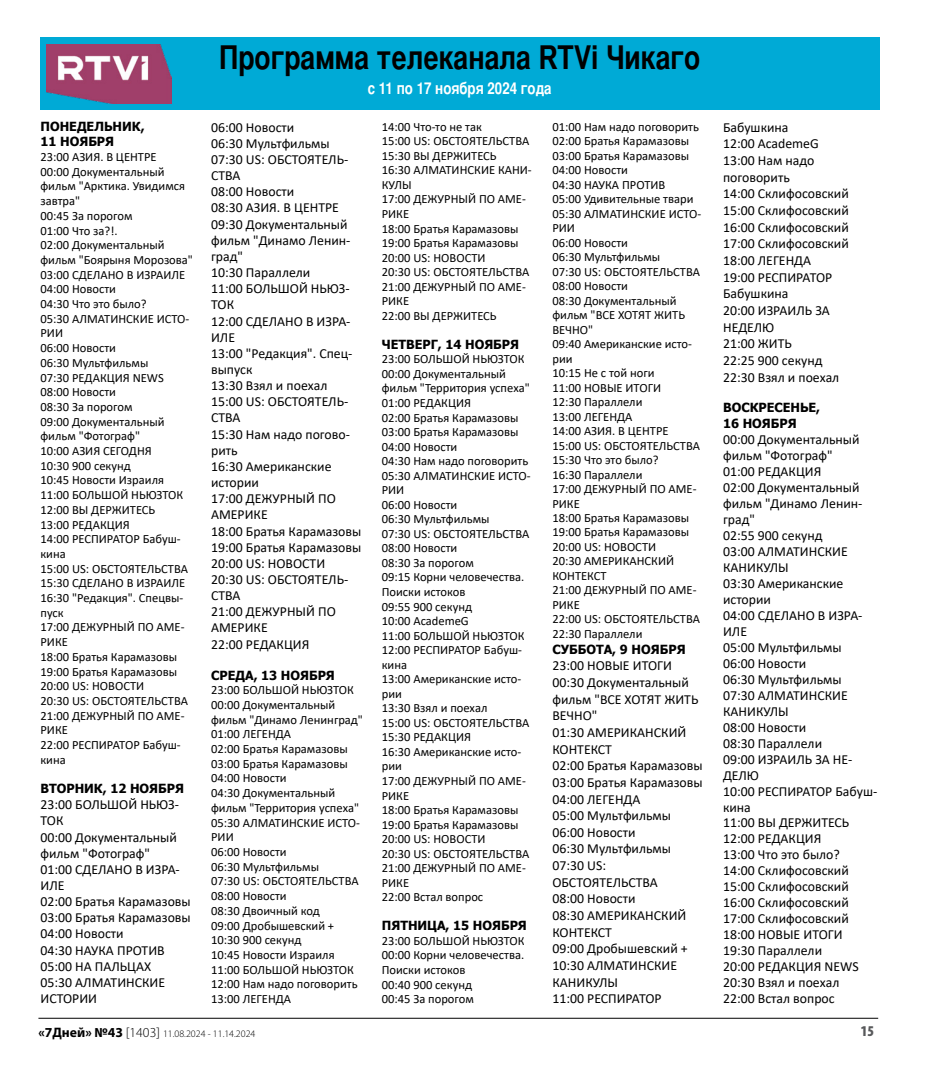
<style>
.page{position:relative;width:945px;height:1080px;background:#fff}
.page>*{position:absolute;margin:0;border:0;box-sizing:border-box;transform-origin:0 0}
.t1{font:700 32.5px "Bastion C";color:#000}
.t2{font:700 16.25px "Bastion C";color:#fff}
.t3{font:900 condensed 15px "Myriad Pro";color:#58595b}
.t4{font:13.88px/16.1px "Calibri";color:#000}
.t5{font:12.62px/14.5px "Calibri";color:#000}
.t6{font:700 12.62px/15.4px "Tahoma";color:#000}
.t7{font:300 10px "Myriad Pro";color:#000}
.s1{font-weight:700;font-size:13.75px}
.s2{font-size:13.75px}
</style>
<div class="page">
<hr style="left:38px;top:1018px;width:840px;height:1px;background:#000">
<div style="left:40px;top:38px;width:839px;height:72px;background:#00aad6"></div>
<img style="left:47px;top:44px;width:124px;height:60px">
<p class="t6" style="left:40px;top:119px;width:106px">ПОНЕДЕЛЬНИК,<br>11 НОЯБРЯ</p>
<p class="t5" style="left:40px;top:149px;width:154px">23:00 АЗИЯ. В ЦЕНТРЕ<br>00:00 Документальный фильм "Арктика. Увидимся завтра"<br>00:45 За порогом<br>01:00 Что за?!.<br>02:00 Документальный фильм "Боярыня Морозова"<br>03:00 СДЕЛАНО В ИЗРАИЛЕ<br>04:00 Новости<br>04:30 Что это было?<br>05:30 АЛМАТИНСКИЕ ИСТО-<br>РИИ<br>06:00 Новости<br>06:30 Мультфильмы<br>07:30 РЕДАКЦИЯ NEWS<br>08:00 Новости<br>08:30 За порогом<br>09:00 Документальный фильм "Фотограф"<br>10:00 АЗИЯ СЕГОДНЯ<br>10:30 900 секунд<br>10:45 Новости Израиля<br>11:00 БОЛЬШОЙ НЬЮЗТОК<br>12:00 ВЫ ДЕРЖИТЕСЬ<br>13:00 РЕДАКЦИЯ<br>14:00 РЕСПИРАТОР Бабуш&shy;кина<br>15:00 US: ОБСТОЯТЕЛЬСТВА<br>15:30 СДЕЛАНО В ИЗРАИЛЕ<br>16:30 "Редакция". Спецвы&shy;пуск<br>17:00 ДЕЖУРНЫЙ ПО АМЕ-<br>РИКЕ<br>18:00 Братья Карамазовы<br>19:00 Братья Карамазовы<br>20:00 US: НОВОСТИ<br>20:30 US: ОБСТОЯТЕЛЬСТВА<br>21:00 ДЕЖУРНЫЙ ПО АМЕ-<br>РИКЕ<br>22:00 РЕСПИРАТОР Бабуш&shy;кина</p>
<p class="t6" style="left:40px;top:781px;width:145px">ВТОРНИК, 12 НОЯБРЯ</p>
<p class="t4" style="left:40px;top:796px;width:152px">23:00 БОЛЬШОЙ НЬЮЗ-<br>ТОК<br>00:00 Документальный фильм "Фотограф"<br>01:00 СДЕЛАНО В ИЗРА-<br>ИЛЕ<br>02:00 Братья Карамазовы<br>03:00 Братья Карамазовы<br>04:00 Новости<br>04:30 НАУКА ПРОТИВ<br>05:00 НА ПАЛЬЦАХ<br>05:30 АЛМАТИНСКИЕ<br>ИСТОРИИ</p>
<h1 class="t1" style="left:219px;top:38px;width:483px">Программа телеканала RTVi Чикаго</h1>
<p class="t2" style="left:368px;top:78px;width:185px">с 11 по 17 ноября 2024 года</p>
<p class="t4" style="left:211px;top:119px;width:152px">06:00 Новости<br>06:30 Мультфильмы<br>07:30 US: ОБСТОЯТЕЛЬ-<br>СТВА<br>08:00 Новости<br>08:30 АЗИЯ. В ЦЕНТРЕ<br>09:30 Документальный фильм "Динамо Ленин&shy;град"<br>10:30 Параллели<br>11:00 БОЛЬШОЙ НЬЮЗ-<br>ТОК<br>12:00 СДЕЛАНО В ИЗРА-<br>ИЛЕ<br>13:00 "Редакция". Спец&shy;выпуск<br>13:30 Взял и поехал<br>15:00 US: ОБСТОЯТЕЛЬ-<br>СТВА<br>15:30 Нам надо погово&shy;рить<br>16:30 Американские истории<br>17:00 ДЕЖУРНЫЙ ПО<br>АМЕРИКЕ<br>18:00 Братья Карамазовы<br>19:00 Братья Карамазовы<br>20:00 US: НОВОСТИ<br>20:30 US: ОБСТОЯТЕЛЬ-<br>СТВА<br>21:00 ДЕЖУРНЫЙ ПО<br>АМЕРИКЕ<br>22:00 РЕДАКЦИЯ</p>
<p class="t6" style="left:211px;top:668px;width:125px">СРЕДА, 13 НОЯБРЯ</p>
<p class="t5" style="left:211px;top:682px;width:153px">23:00 БОЛЬШОЙ НЬЮЗТОК<br>00:00 Документальный фильм "Динамо Ленинград"<br>01:00 ЛЕГЕНДА<br>02:00 Братья Карамазовы<br>03:00 Братья Карамазовы<br>04:00 Новости<br>04:30 Документальный фильм "Территория успеха"<br>05:30 АЛМАТИНСКИЕ ИСТО-<br>РИИ<br>06:00 Новости<br>06:30 Мультфильмы<br>07:30 US: ОБСТОЯТЕЛЬСТВА<br>08:00 Новости<br>08:30 Двоичный код<br>09:00 Дробышевский +<br>10:30 900 секунд<br>10:45 Новости Израиля<br>11:00 БОЛЬШОЙ НЬЮЗТОК<br>12:00 Нам надо поговорить<br>13:00 ЛЕГЕНДА</p>
<p class="t5" style="left:382px;top:119px;width:152px">14:00 Что-то не так<br>15:00 US: ОБСТОЯТЕЛЬСТВА<br>15:30 ВЫ ДЕРЖИТЕСЬ<br>16:30 АЛМАТИНСКИЕ КАНИ-<br>КУЛЫ<br>17:00 ДЕЖУРНЫЙ ПО АМЕ-<br>РИКЕ<br>18:00 Братья Карамазовы<br>19:00 Братья Карамазовы<br>20:00 US: НОВОСТИ<br>20:30 US: ОБСТОЯТЕЛЬСТВА<br>21:00 ДЕЖУРНЫЙ ПО АМЕ-<br>РИКЕ<br>22:00 ВЫ ДЕРЖИТЕСЬ</p>
<p class="t6" style="left:382px;top:337px;width:139px">ЧЕТВЕРГ, 14 НОЯБРЯ</p>
<p class="t5" style="left:382px;top:352px;width:150px">23:00 БОЛЬШОЙ НЬЮЗТОК<br>00:00 Документальный фильм "Территория успеха"<br>01:00 РЕДАКЦИЯ<br>02:00 Братья Карамазовы<br>03:00 Братья Карамазовы<br>04:00 Новости<br>04:30 Нам надо поговорить<br>05:30 АЛМАТИНСКИЕ ИСТО-<br>РИИ<br>06:00 Новости<br>06:30 Мультфильмы<br>07:30 US: ОБСТОЯТЕЛЬСТВА<br>08:00 Новости<br>08:30 За порогом<br>09:15 Корни человечества.<br>Поиски истоков<br>09:55 900 секунд<br>10:00 AcademeG<br>11:00 БОЛЬШОЙ НЬЮЗТОК<br>12:00 РЕСПИРАТОР Бабуш&shy;кина<br>13:00 Американские исто&shy;рии<br>13:30 Взял и поехал<br>15:00 US: ОБСТОЯТЕЛЬСТВА<br>15:30 РЕДАКЦИЯ<br>16:30 Американские исто&shy;рии<br>17:00 ДЕЖУРНЫЙ ПО АМЕ-<br>РИКЕ<br>18:00 Братья Карамазовы<br>19:00 Братья Карамазовы<br>20:00 US: НОВОСТИ<br>20:30 US: ОБСТОЯТЕЛЬСТВА<br>21:00 ДЕЖУРНЫЙ ПО АМЕ-<br>РИКЕ<br>22:00 Встал вопрос</p>
<p class="t6" style="left:382px;top:919px;width:147px">ПЯТНИЦА, 15 НОЯБРЯ</p>
<p class="t5" style="left:382px;top:933px;width:144px">23:00 БОЛЬШОЙ НЬЮЗТОК<br>00:00 Корни человечества.<br>Поиски истоков<br>00:40 900 секунд<br>00:45 За порогом</p>
<p class="t5" style="left:552px;top:119px;width:150px">01:00 Нам надо поговорить<br>02:00 Братья Карамазовы<br>03:00 Братья Карамазовы<br>04:00 Новости<br>04:30 НАУКА ПРОТИВ<br>05:00 Удивительные твари<br>05:30 АЛМАТИНСКИЕ ИСТО-<br>РИИ<br>06:00 Новости<br>06:30 Мультфильмы<br>07:30 US: ОБСТОЯТЕЛЬСТВА<br>08:00 Новости<br>08:30 Документальный фильм "ВСЕ ХОТЯТ ЖИТЬ<br>ВЕЧНО"<br>09:40 Американские исто&shy;рии<br>10:15 Не с той ноги<br>11:00 НОВЫЕ ИТОГИ<br>12:30 Параллели<br>13:00 ЛЕГЕНДА<br>14:00 АЗИЯ. В ЦЕНТРЕ<br>15:00 US: ОБСТОЯТЕЛЬСТВА<br>15:30 Что это было?<br>16:30 Параллели<br>17:00 ДЕЖУРНЫЙ ПО АМЕ-<br>РИКЕ<br>18:00 Братья Карамазовы<br>19:00 Братья Карамазовы<br>20:00 US: НОВОСТИ<br>20:30 АМЕРИКАНСКИЙ<br>КОНТЕКСТ<br>21:00 ДЕЖУРНЫЙ ПО АМЕ-<br>РИКЕ<br>22:00 US: ОБСТОЯТЕЛЬСТВА<br>22:30 Параллели</p>
<p class="t6" style="left:552px;top:642px;width:135px">СУББОТА, 9 НОЯБРЯ</p>
<p class="t4" style="left:552px;top:657px;width:152px;line-height:16.6px">23:00 НОВЫЕ ИТОГИ<br>00:30 Документальный фильм "ВСЕ ХОТЯТ ЖИТЬ<br>ВЕЧНО"<br>01:30 АМЕРИКАНСКИЙ<br>КОНТЕКСТ<br>02:00 Братья Карамазовы<br>03:00 Братья Карамазовы<br>04:00 ЛЕГЕНДА<br>05:00 Мультфильмы<br>06:00 Новости<br>06:30 Мультфильмы<br>07:30 US:<br>ОБСТОЯТЕЛЬСТВА<br>08:00 Новости<br>08:30 АМЕРИКАНСКИЙ<br>КОНТЕКСТ<br>09:00 Дробышевский +<br>10:30 АЛМАТИНСКИЕ<br>КАНИКУЛЫ<br>11:00 РЕСПИРАТОР</p>
<p class="t4" style="left:723px;top:119px;width:127px;line-height:16.6px">Бабушкина<br>12:00 AcademeG<br>13:00 Нам надо поговорить<br>14:00 Склифосовский<br>15:00 Склифосовский<br>16:00 Склифосовский<br>17:00 Склифосовский<br>18:00 ЛЕГЕНДА<br>19:00 РЕСПИРАТОР<br>Бабушкина<br>20:00 ИЗРАИЛЬ ЗА<br>НЕДЕЛЮ<br>21:00 ЖИТЬ<br>22:25 900 секунд<br>22:30 Взял и поехал</p>
<p class="t6" style="left:723px;top:399px;width:99px;line-height:16.6px">ВОСКРЕСЕНЬЕ,<br>16 НОЯБРЯ</p>
<p class="t4" style="left:723px;top:431px;width:156px">00:00 Документальный фильм "Фотограф"<br>01:00 РЕДАКЦИЯ<br>02:00 Документальный фильм "Динамо Ленин&shy;град"<br>02:55 900 секунд<br>03:00 АЛМАТИНСКИЕ<br>КАНИКУЛЫ<br>03:30 Американские истории<br>04:00 СДЕЛАНО В ИЗРА-<br>ИЛЕ<br>05:00 Мультфильмы<br>06:00 Новости<br>06:30 Мультфильмы<br>07:30 АЛМАТИНСКИЕ<br>КАНИКУЛЫ<br>08:00 Новости<br>08:30 Параллели<br>09:00 ИЗРАИЛЬ ЗА НЕ-<br>ДЕЛЮ<br>10:00 РЕСПИРАТОР Бабуш&shy;кина<br>11:00 ВЫ ДЕРЖИТЕСЬ<br>12:00 РЕДАКЦИЯ<br>13:00 Что это было?<br>14:00 Склифосовский<br>15:00 Склифосовский<br>16:00 Склифосовский<br>17:00 Склифосовский<br>18:00 НОВЫЕ ИТОГИ<br>19:30 Параллели<br>20:00 РЕДАКЦИЯ NEWS<br>20:30 Взял и поехал<br>22:00 Встал вопрос</p>
<p class="t7" style="left:38px;top:1028px;width:218px"><span class="s1">«7Дней» №43</span> <span class="s2">[1403]</span> 11.08.2024 - 11.14.2024</p>
<p class="t3" style="left:861px;top:1023px;width:15px">15</p>
</div>
